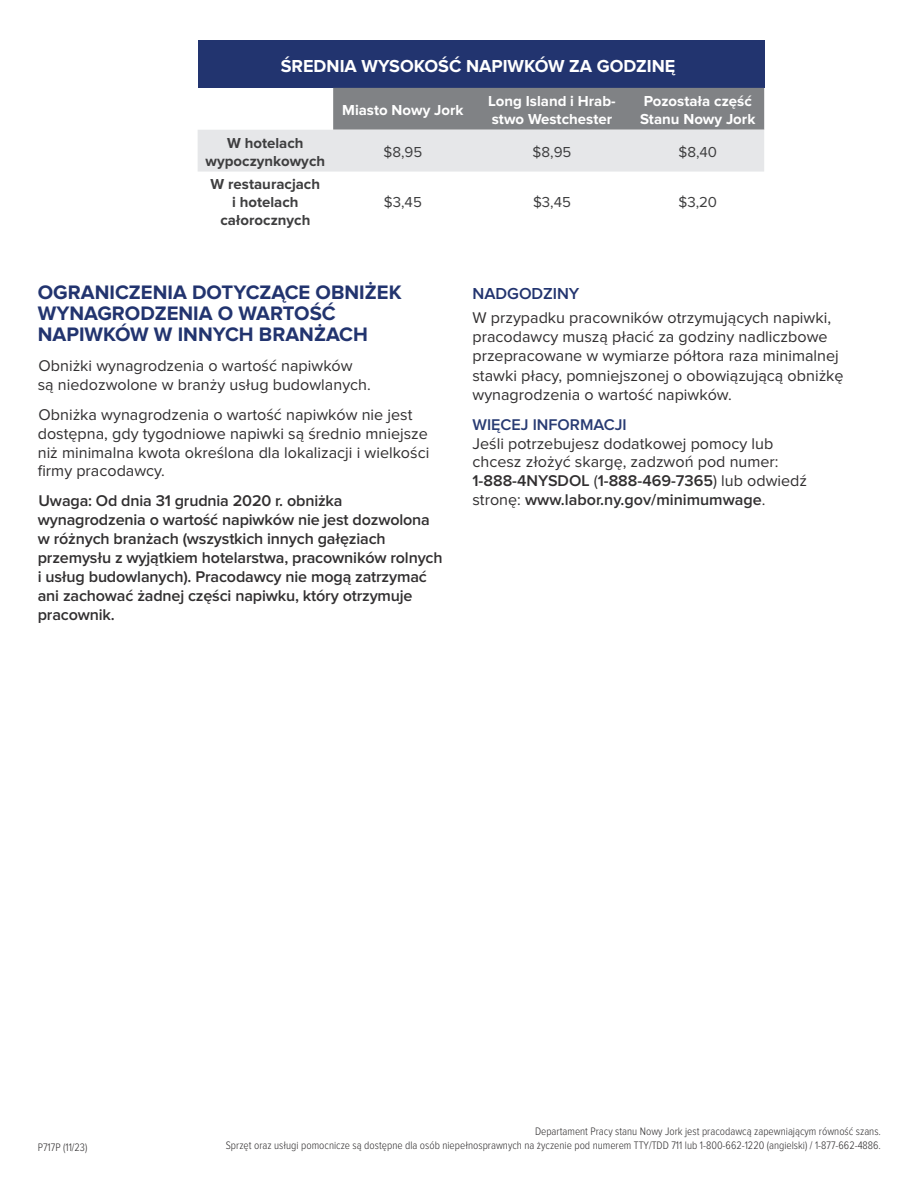
<style>
.page{position:relative;width:918px;height:1188px;background:#fff}
.page>*{position:absolute;margin:0;border:0;box-sizing:border-box;transform-origin:0 0}
.t1{font:700 20.25px/21px "Proxima Nova";color:#22346f}
.t2{font:700 18px "Proxima Nova";color:#fff}
.t3{font:600 16.5px "Proxima Nova";color:#22346f}
.t4{font:16.2px/18.9px "Proxima Nova";color:#312f30}
.t5{font:600 16.2px/18.9px "Proxima Nova";letter-spacing:-.01em;color:#312f30}
.t6{font:600 16.2px "Proxima Nova";color:#283b73}
.t7{font:700 15px/18px "Proxima Nova";color:#fff}
.t8{font:700 15px/18px "Proxima Nova";color:#3e3e3f;text-align:center}
.t9{font:15px "Proxima Nova";color:#3e3e3f}
.t10{font:300 11.25px/13.5px "Proxima Nova Cond";color:#312f30;text-align:right}
.s1{font-weight:600}
</style>
<div class="page">
<div style="left:198px;top:40px;width:567px;height:48px;background:#22346f"></div>
<svg style="left:198px;top:88px;width:566px;height:84px;background:#c2c4c6"></svg>
<p class="t2" style="left:281px;top:56px;width:396px">ŚREDNIA WYSOKOŚĆ NAPIWKÓW ZA GODZINĘ</p>
<p class="t7" style="left:342px;top:101px;width:123px">Miasto Nowy Jork</p>
<p class="t7" style="left:488px;top:92px;width:129px">Long Island i Hrab&shy;stwo Westchester</p>
<p class="t7" style="left:640px;top:92px;width:117px">Pozostała część<br>Stanu Nowy Jork</p>
<p class="t8" style="left:206px;top:134px;width:121px">W hotelach wypoczynkowych</p>
<p class="t9" style="left:383px;top:145px;width:40px">$8,95</p>
<p class="t9" style="left:533px;top:145px;width:40px">$8,95</p>
<p class="t9" style="left:678px;top:145px;width:40px">$8,40</p>
<p class="t8" style="left:211px;top:176px;width:111px">W restauracjach i hotelach całorocznych</p>
<p class="t9" style="left:384px;top:196px;width:39px">$3,45</p>
<p class="t9" style="left:533px;top:196px;width:39px">$3,45</p>
<p class="t9" style="left:678px;top:196px;width:40px">$3,20</p>
<p class="t1" style="left:38px;top:283px;width:365px">OGRANICZENIA DOTYCZĄCE OBNIŻEK<br>WYNAGRODZENIA O WARTOŚĆ<br>NAPIWKÓW W INNYCH BRANŻACH</p>
<p class="t4" style="left:38px;top:357px;width:335px">Obniżki wynagrodzenia o wartość napiwków są niedozwolone w branży usług budowlanych.</p>
<p class="t4" style="left:38px;top:406px;width:393px">Obniżka wynagrodzenia o wartość napiwków nie jest dostępna, gdy tygodniowe napiwki są średnio mniejsze niż minimalna kwota określona dla lokalizacji i wielkości firmy pracodawcy.</p>
<p class="t5" style="left:38px;top:492px;width:406px">Uwaga: Od dnia 31 grudnia 2020 r. obniżka wynagrodzenia o wartość napiwków nie jest dozwolona w różnych branżach (wszystkich innych gałęziach przemysłu z wyjątkiem hotelarstwa, pracowników rolnych i usług budowlanych). Pracodawcy nie mogą zatrzymać ani zachować żadnej części napiwku, który otrzymuje pracownik.</p>
<p class="t3" style="left:472px;top:286px;width:109px">NADGODZINY</p>
<p class="t4" style="left:472px;top:308px;width:373px;line-height:19.4px">W przypadku pracowników otrzymujących napiwki, pracodawcy muszą płacić za godziny nadliczbowe przepracowane w wymiarze półtora raza minimalnej stawki płacy, pomniejszonej o obowiązującą obniżkę wynagrodzenia o wartość napiwków.</p>
<p class="t6" style="left:472px;top:417px;width:156px">WIĘCEJ INFORMACJI</p>
<p class="t4" style="left:472px;top:434px;width:336px">Jeśli potrzebujesz dodatkowej pomocy lub chcesz złożyć skargę, zadzwoń pod numer:<br><span class="s1">1-888-4NYSDOL</span> (<span class="s1">1-888-469-7365</span>) lub odwiedź stronę: <span class="s1">www.labor.ny.gov/minimumwage</span>.</p>
<p class="t10" style="left:38px;top:1141px;width:51px">P717P (11/23)</p>
<p class="t10" style="left:226px;top:1125px;width:657px">Departament Pracy stanu Nowy Jork jest pracodawcą zapewniającym równość szans.<br>Sprzęt oraz usługi pomocnicze są dostępne dla osób niepełnosprawnych na życzenie pod numerem TTY/TDD 711 lub 1-800-662-1220 (angielski) / 1-877-662-4886.</p>
</div>
